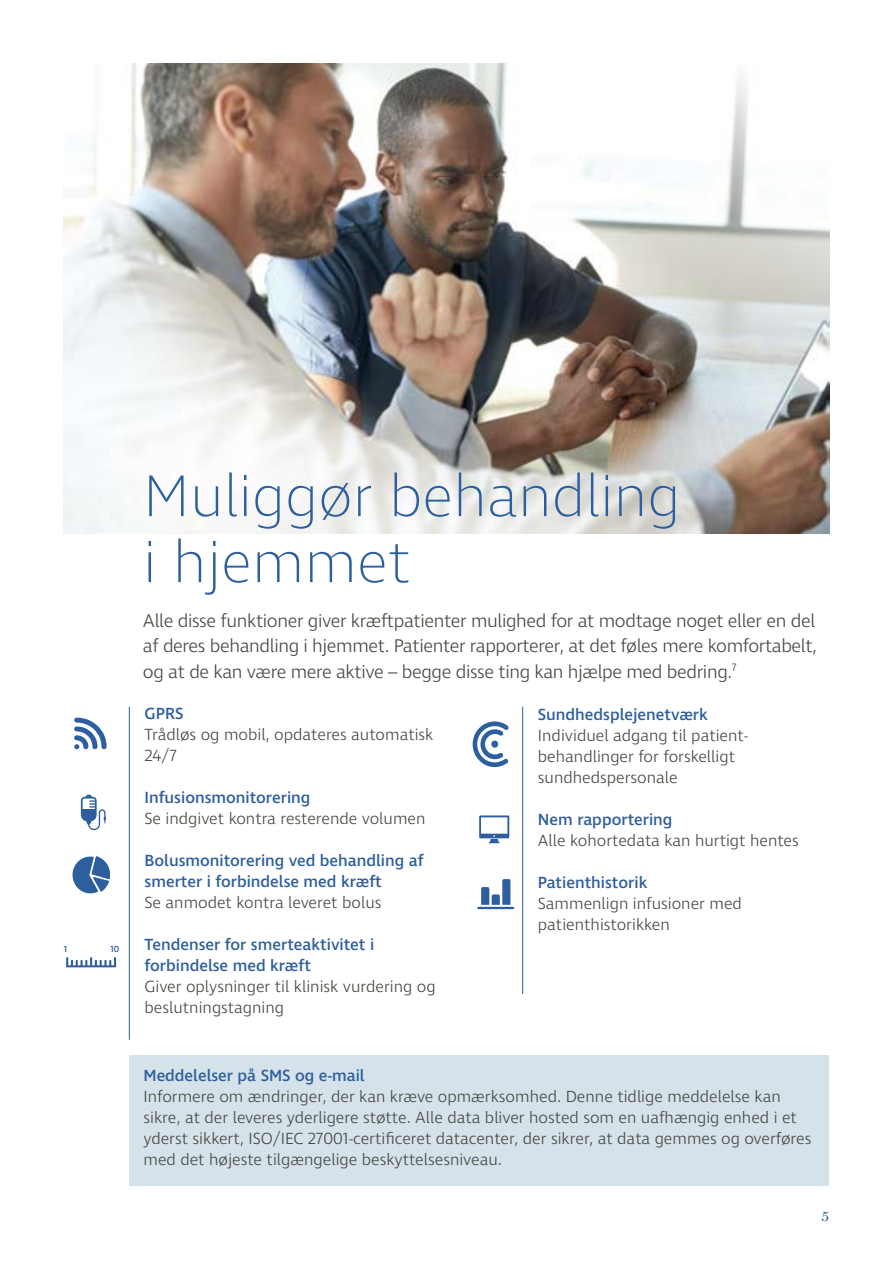
<style>
.page{position:relative;width:893px;height:1263px;background:#fff}
.page>*{position:absolute;margin:0;border:0;box-sizing:border-box;transform-origin:0 0}
.t1{font:200 60px/66px "Ingra";color:#2d5e9d}
.t2{font:300 18.75px/25.5px "Ingra";letter-spacing:-.02em;color:#44473f;text-align:justify}
.t3{font:300 16.5px/21px "Ingra";color:#44473f}
.t4{font:500 16.5px/21px "Ingra";color:#2d5e9d}
.t5{font:15px "Miller Display";color:#2d5e9d}
.t6{font:500 9px "Ingra";color:#2d5e9d}
</style>
<div class="page">
<img style="left:64px;top:64px;width:765px;height:470px">
<hr style="left:129px;top:707px;width:1px;height:333px;background:#2d5e9d">
<hr style="left:522px;top:707px;width:1px;height:287px;background:#2d5e9d">
<svg style="left:473px;top:721px;width:36px;height:46px"></svg>
<svg style="left:81px;top:794px;width:25px;height:36px"></svg>
<svg style="left:477px;top:879px;width:37px;height:30px"></svg>
<svg style="left:74px;top:718px;width:33px;height:31px"></svg>
<svg style="left:66px;top:957px;width:50px;height:10px"></svg>
<svg style="left:72px;top:856px;width:38px;height:38px"></svg>
<svg style="left:479px;top:815px;width:30px;height:28px"></svg>
<div style="left:129px;top:1054px;width:700px;height:131px;background:#d5e2ea"></div>
<p class="t6" style="left:64px;top:943px;width:5px">1</p>
<p class="t6" style="left:110px;top:943px;width:10px">10</p>
<h1 class="t1" style="left:143px;top:466px;width:539px">Muliggør behandling i hjemmet</h1>
<p class="t2" style="left:143px;top:608px;width:676px">Alle disse funktioner giver kræftpatienter mulighed for at modtage noget eller en del af deres behandling i hjemmet. Patienter rapporterer, at det føles mere komfortabelt, og at de kan være mere aktive – begge disse ting kan hjælpe med bedring.<sup>7</sup></p>
<p class="t4" style="left:145px;top:704px;width:40px">GPRS</p>
<p class="t3" style="left:145px;top:725px;width:290px">Trådløs og mobil, opdateres automatisk<br>24/7</p>
<p class="t4" style="left:145px;top:788px;width:167px">Infusionsmonitorering</p>
<p class="t3" style="left:145px;top:809px;width:282px">Se indgivet kontra resterende volumen</p>
<p class="t4" style="left:145px;top:851px;width:281px">Bolusmonitorering ved behandling af smerter i forbindelse med kræft</p>
<p class="t3" style="left:145px;top:893px;width:238px">Se anmodet kontra leveret bolus</p>
<p class="t4" style="left:145px;top:935px;width:231px">Tendenser for smerteaktivitet i forbindelse med kræft</p>
<p class="t3" style="left:145px;top:977px;width:293px">Giver oplysninger til klinisk vurdering og beslutningstagning</p>
<p class="t4" style="left:538px;top:705px;width:172px">Sundhedsplejenetværk</p>
<p class="t3" style="left:538px;top:726px;width:212px">Individuel adgang til patient&shy;behandlinger for forskelligt sundhedspersonale</p>
<p class="t4" style="left:538px;top:810px;width:136px">Nem rapportering</p>
<p class="t3" style="left:538px;top:831px;width:262px">Alle kohortedata kan hurtigt hentes</p>
<p class="t4" style="left:538px;top:873px;width:111px">Patienthistorik</p>
<p class="t3" style="left:538px;top:894px;width:206px">Sammenlign infusioner med patienthistorikken</p>
<p class="t4" style="left:143px;top:1066px;width:223px">Meddelelser på SMS og e-mail</p>
<p class="t3" style="left:143px;top:1087px;width:669px">Informere om ændringer, der kan kræve opmærksomhed. Denne tidlige meddelelse kan sikre, at der leveres yderligere støtte. Alle data bliver hosted som en uafhængig enhed i et yderst sikkert, ISO/IEC 27001-certificeret datacenter, der sikrer, at data gemmes og overføres med det højeste tilgængelige beskyttelsesniveau.</p>
<p class="t5" style="left:821px;top:1207px;width:9px">5</p>
</div>
